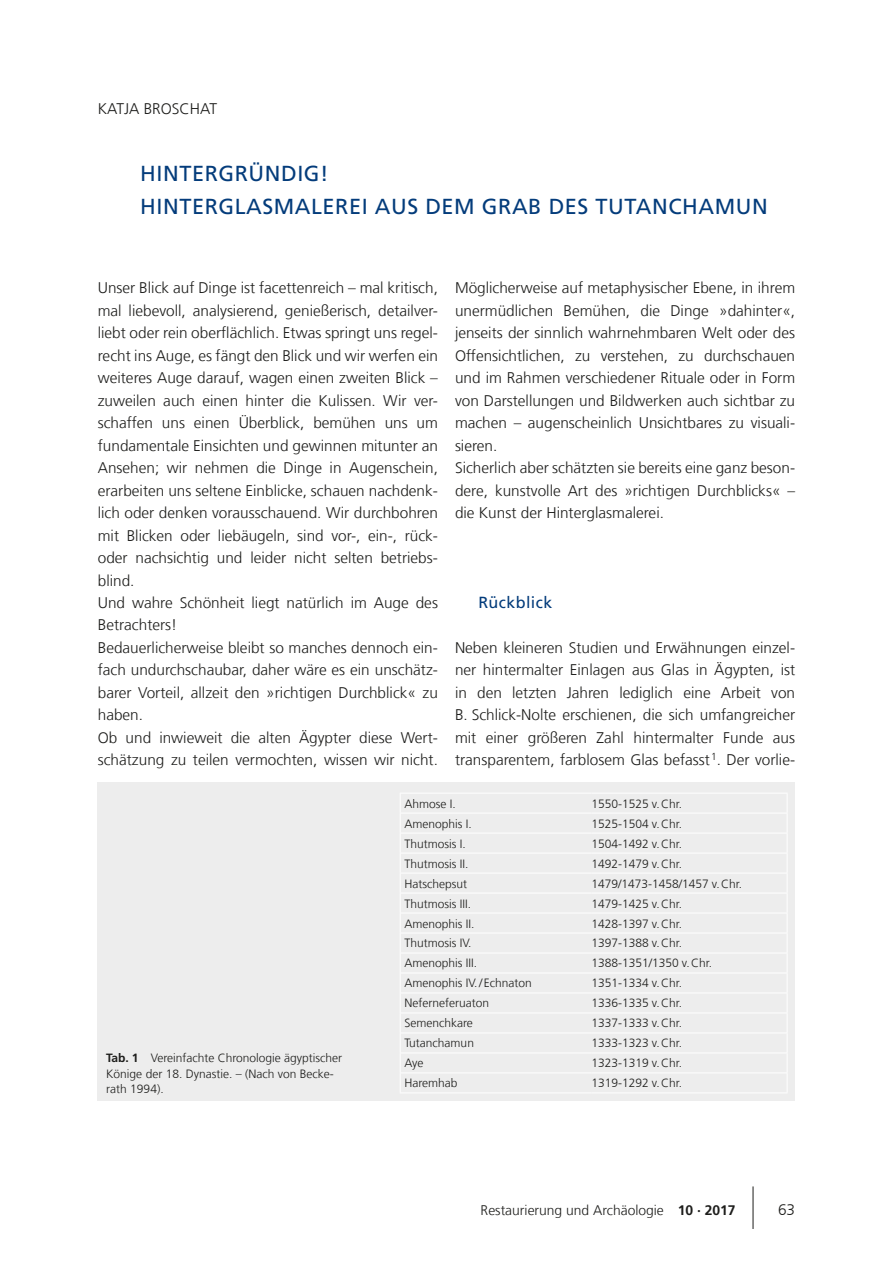
<style>
.page{position:relative;width:893px;height:1263px;background:#fff}
.page>*{position:absolute;margin:0;border:0;box-sizing:border-box;transform-origin:0 0}
.t1{font:21.75px/33px "Frutiger LT Com";letter-spacing:.025em;color:#043c7b}
.t2{font:16.2px "Frutiger LT Com";letter-spacing:.025em;color:#043c7b}
.t3{font:300 15.3px/22.5px "Frutiger LT Com";color:#1d1d1b;text-align:justify}
.t4{font:15.3px/22.5px "Frutiger LT Com Light 2";color:#1d1d1b}
.t5{font:13.8px "Frutiger LT Com Light 2";color:#1d1d1b}
.t6{font:300 12px/15.5px "Frutiger LT Com";color:#1d1d1b}
.t7{font:12px "Frutiger LT Com Light 2";color:#1d1d1b}
.s1{font-family:"Frutiger LT Com Light 2";font-weight:400}
.s2{font-weight:700}
.s3{font-family:"Frutiger LT Com";font-weight:700}
</style>
<div class="page">
<hr style="left:753px;top:1186px;width:1px;height:43px;background:#1d1d1b">
<div style="left:98px;top:782px;width:697px;height:319px;background:#ededed"></div>
<hr style="left:400px;top:793px;width:191px;height:1px;background:#fff">
<hr style="left:591px;top:793px;width:197px;height:1px;background:#fff">
<svg style="left:400px;top:794px;width:1px;height:298px"></svg>
<svg style="left:787px;top:794px;width:1px;height:298px"></svg>
<hr style="left:400px;top:1092px;width:191px;height:1px;background:#fff">
<hr style="left:591px;top:1092px;width:197px;height:1px;background:#fff">
<hr style="left:400px;top:813px;width:191px;height:1px;background:#fff">
<hr style="left:591px;top:813px;width:197px;height:1px;background:#fff">
<hr style="left:400px;top:833px;width:191px;height:1px;background:#fff">
<hr style="left:591px;top:833px;width:197px;height:1px;background:#fff">
<hr style="left:400px;top:853px;width:191px;height:1px;background:#fff">
<hr style="left:591px;top:853px;width:197px;height:1px;background:#fff">
<hr style="left:400px;top:873px;width:191px;height:1px;background:#fff">
<hr style="left:591px;top:873px;width:197px;height:1px;background:#fff">
<hr style="left:400px;top:892px;width:191px;height:1px;background:#fff">
<hr style="left:591px;top:892px;width:197px;height:1px;background:#fff">
<hr style="left:400px;top:912px;width:191px;height:1px;background:#fff">
<hr style="left:591px;top:912px;width:197px;height:1px;background:#fff">
<hr style="left:400px;top:932px;width:191px;height:1px;background:#fff">
<hr style="left:591px;top:932px;width:197px;height:1px;background:#fff">
<hr style="left:400px;top:952px;width:191px;height:1px;background:#fff">
<hr style="left:591px;top:952px;width:197px;height:1px;background:#fff">
<hr style="left:400px;top:972px;width:191px;height:1px;background:#fff">
<hr style="left:591px;top:972px;width:197px;height:1px;background:#fff">
<hr style="left:400px;top:992px;width:191px;height:1px;background:#fff">
<hr style="left:591px;top:992px;width:197px;height:1px;background:#fff">
<hr style="left:400px;top:1012px;width:191px;height:1px;background:#fff">
<hr style="left:591px;top:1012px;width:197px;height:1px;background:#fff">
<hr style="left:400px;top:1032px;width:191px;height:1px;background:#fff">
<hr style="left:591px;top:1032px;width:197px;height:1px;background:#fff">
<hr style="left:400px;top:1052px;width:191px;height:1px;background:#fff">
<hr style="left:591px;top:1052px;width:197px;height:1px;background:#fff">
<hr style="left:400px;top:1072px;width:191px;height:1px;background:#fff">
<hr style="left:591px;top:1072px;width:197px;height:1px;background:#fff">
<p class="t4" style="left:98px;top:97px;width:121px">KATJA BROSCHAT</p>
<h1 class="t1" style="left:140px;top:157px;width:629px">HINTERGRÜNDIG!<br>HINTERGLASMALEREI AUS DEM GRAB DES TUTANCHAMUN</h1>
<p class="t4" style="left:98px;top:277px;width:342px">Unser Blick auf Dinge ist facettenreich – mal kritisch, mal liebevoll, analysierend, genießerisch, detailver-</p>
<p class="t3" style="left:98px;top:322px;width:342px">liebt oder rein oberflächlich. Etwas springt uns regel&shy;recht ins Auge, es fängt den Blick und wir werfen ein weiteres Auge darauf, wagen einen zweiten Blick – zuweilen auch einen hinter die Kulissen. Wir ver<span class="s1">-</span></p>
<p class="t4" style="left:98px;top:412px;width:342px">schaffen uns einen Überblick, bemühen uns um</p>
<p class="t3" style="left:98px;top:434px;width:342px">fundamentale Einsichten und gewinnen mitunter an Ansehen; wir nehmen die Dinge in Augenschein, erarbeiten uns seltene Einblicke, schauen nachdenk&shy;lich oder denken vorausschauend. Wir durchbohren mit Blicken oder liebäugeln, sind vor-, ein-, rück-</p>
<p class="t4" style="left:98px;top:547px;width:342px">oder nachsichtig und leider nicht selten betriebs-</p>
<p class="t3" style="left:98px;top:569px;width:342px">blind.<br>Und wahre Schönheit liegt natürlich im Auge des</p>
<p class="t4" style="left:98px;top:614px;width:81px">Betrachters!</p>
<p class="t3" style="left:98px;top:636px;width:342px;text-align:left">Bedauerlicherweise bleibt so manches dennoch ein&shy;fach undurchschaubar, daher wäre es ein unschätz&shy;barer Vorteil, allzeit den »richtigen Durchblick« zu haben.<br>Ob und inwieweit die alten Ägypter diese Wert&shy;schätzung zu teilen vermochten, wissen wir nicht.</p>
<p class="t3" style="left:455px;top:277px;width:342px">Möglicherweise auf metaphysischer Ebene, in ihrem unermüdlichen Bemühen, die Dinge »dahinter«, jenseits der sinnlich wahrnehmbaren Welt oder des Offensichtlichen, zu verstehen, zu durchschauen</p>
<p class="t4" style="left:455px;top:367px;width:342px">und im Rahmen verschiedener Rituale oder in Form</p>
<p class="t3" style="left:455px;top:389px;width:342px;text-align:left">von Darstellungen und Bildwerken auch sichtbar zu machen – augenscheinlich Unsichtbares zu visuali&shy;sieren.<br>Sicherlich aber schätzten sie bereits eine ganz beson&shy;dere, kunstvolle Art des »richtigen Durchblicks« – die Kunst der Hinterglasmalerei.</p>
<p class="t2" style="left:478px;top:593px;width:75px">Rückblick</p>
<p class="t3" style="left:455px;top:636px;width:342px">Neben kleineren Studien und Erwähnungen einzel&shy;ner hintermalter Einlagen aus Glas in Ägypten, ist in den letzten Jahren lediglich eine Arbeit von B. Schlick-Nolte erschienen, die sich umfangreicher mit einer größeren Zahl hintermalter Funde aus transparentem, farblosem Glas befasst<sup>1</sup>. Der vorlie<span class="s1">-</span></p>
<p class="t6" style="left:106px;top:1050px;width:237px"><span class="s2">Tab. 1</span> Vereinfachte Chronologie ägyptischer<br>Könige der 18. Dynastie. – (Nach von Becke&shy;rath 1994).</p>
<p class="t6" style="left:404px;top:796px;width:53px">Ahmose I.</p>
<p class="t6" style="left:591px;top:796px;width:92px">1550-1525 v.Chr.</p>
<p class="t6" style="left:404px;top:816px;width:69px">Amenophis I.</p>
<p class="t6" style="left:591px;top:816px;width:92px">1525-1504 v.Chr.</p>
<p class="t6" style="left:404px;top:836px;width:63px">Thutmosis I.</p>
<p class="t6" style="left:591px;top:836px;width:92px">1504-1492 v.Chr.</p>
<p class="t6" style="left:404px;top:856px;width:66px">Thutmosis II.</p>
<p class="t6" style="left:591px;top:856px;width:92px">1492-1479 v.Chr.</p>
<p class="t6" style="left:404px;top:876px;width:64px">Hatschepsut</p>
<p class="t6" style="left:591px;top:876px;width:152px">1479/1473-1458/1457 v.Chr.</p>
<p class="t6" style="left:404px;top:896px;width:68px">Thutmosis III.</p>
<p class="t6" style="left:591px;top:896px;width:92px">1479-1425 v.Chr.</p>
<p class="t6" style="left:404px;top:916px;width:72px">Amenophis II.</p>
<p class="t6" style="left:591px;top:916px;width:92px">1428-1397 v.Chr.</p>
<p class="t6" style="left:404px;top:936px;width:69px">Thutmosis IV.</p>
<p class="t6" style="left:591px;top:936px;width:92px">1397-1388 v.Chr.</p>
<p class="t6" style="left:404px;top:956px;width:74px">Amenophis III.</p>
<p class="t6" style="left:591px;top:956px;width:122px">1388-1351/1350 v.Chr.</p>
<p class="t6" style="left:404px;top:976px;width:129px">Amenophis IV./Echnaton</p>
<p class="t6" style="left:591px;top:976px;width:92px">1351-1334 v.Chr.</p>
<p class="t7" style="left:404px;top:996px;width:86px">Neferneferuaton</p>
<p class="t6" style="left:591px;top:996px;width:92px">1336-1335 v.Chr.</p>
<p class="t7" style="left:404px;top:1016px;width:70px">Semenchkare</p>
<p class="t6" style="left:591px;top:1016px;width:92px">1337-1333 v.Chr.</p>
<p class="t7" style="left:404px;top:1036px;width:71px">Tutanchamun</p>
<p class="t6" style="left:591px;top:1035px;width:92px">1333-1323 v.Chr.</p>
<p class="t7" style="left:404px;top:1056px;width:21px">Aye</p>
<p class="t6" style="left:591px;top:1055px;width:92px">1323-1319 v.Chr.</p>
<p class="t7" style="left:404px;top:1076px;width:55px">Haremhab</p>
<p class="t6" style="left:591px;top:1075px;width:92px">1319-1292 v.Chr.</p>
<p class="t5" style="left:481px;top:1202px;width:256px">Restaurierung und Archäologie <span class="s3">10 · 2017</span></p>
<p class="t4" style="left:778px;top:1198px;width:19px">63</p>
</div>
